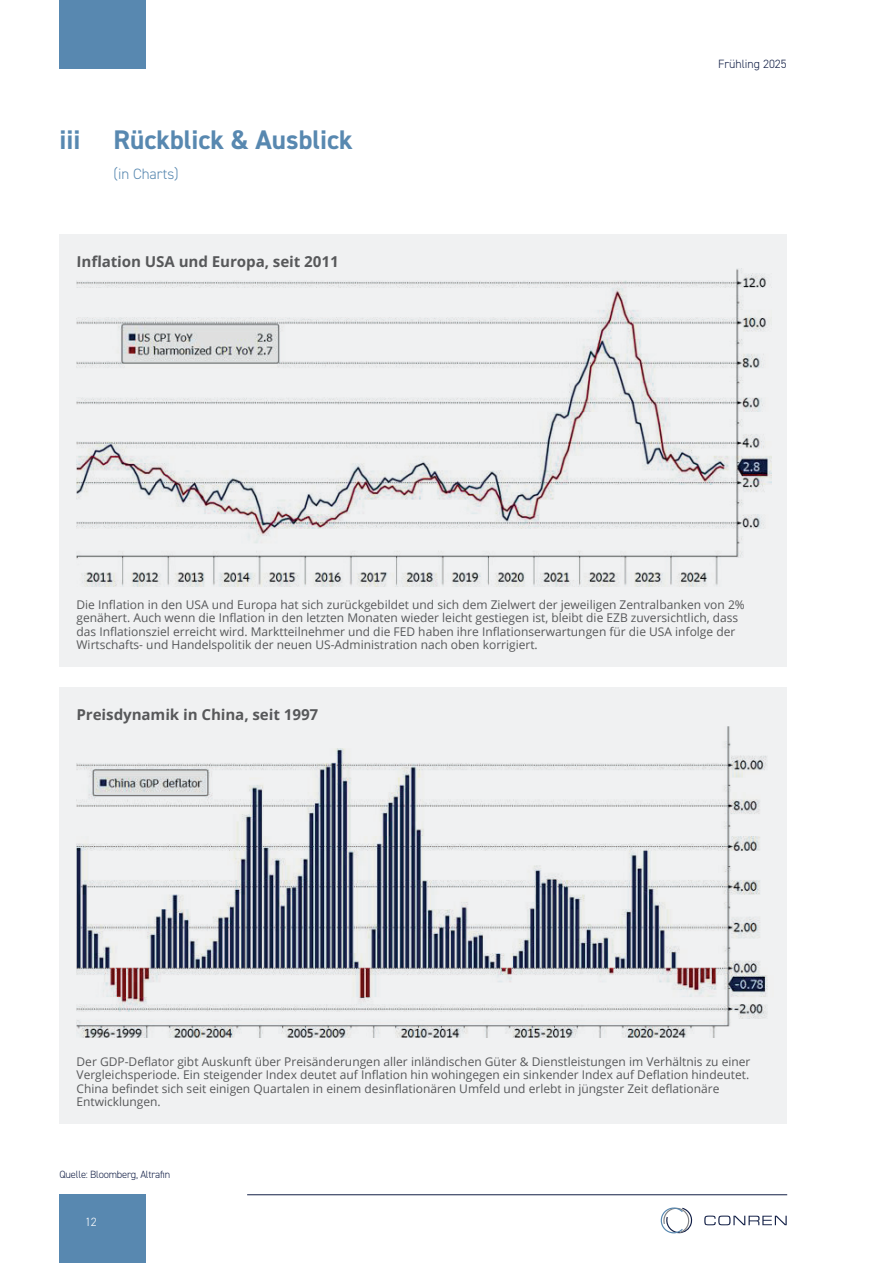
<style>
.page{position:relative;width:893px;height:1263px;background:#fff}
.page>*{position:absolute;margin:0;border:0;box-sizing:border-box;transform-origin:0 0}
.t1{font:700 27px "DIN2014";color:#5888b0}
.t2{font:700 15px "Open Sans";color:#57585a}
.t3{font:300 15px "DIN2014";color:#5888b0}
.t4{font:12px/13.5px "Open Sans";color:#57585a}
.t5{font:300 12px "DIN2014";color:#121f46}
.t6{font:300 12px "DIN2014";color:#fff}
.t7{font:300 10.5px "DIN2014";letter-spacing:-.02em;color:#121f46}
</style>
<div class="page">
<div style="left:60px;top:1195px;width:86px;height:68px;background:#5888b0"></div>
<div style="left:60px;top:0;width:86px;height:68px;background:#5888b0"></div>
<hr style="left:247px;top:1194px;width:540px;height:1px;background:#121f46">
<svg style="left:660px;top:1207px;width:33px;height:26px"></svg>
<svg style="left:704px;top:1215px;width:83px;height:10px"></svg>
<div style="left:60px;top:234px;width:727px;height:432px;background:#f0f1f2"></div>
<img style="left:77px;top:269px;width:695px;height:318px">
<div style="left:60px;top:687px;width:727px;height:436px;background:#f0f1f2"></div>
<img style="left:77px;top:726px;width:691px;height:312px">
<h1 class="t1" style="left:60px;top:125px;width:295px">iii Rückblick &amp; Ausblick</h1>
<p class="t3" style="left:114px;top:167px;width:67px">(in Charts)</p>
<p class="t2" style="left:77px;top:251px;width:264px">Inflation USA und Europa, seit 2011</p>
<p class="t5" style="left:718px;top:60px;width:70px">Frühling 2025</p>
<p class="t4" style="left:77px;top:597px;width:670px">Die Inflation in den USA und Europa hat sich zurückgebildet und sich dem Zielwert der jeweiligen Zentralbanken von 2% genähert. Auch wenn die Inflation in den letzten Monaten wieder leicht gestiegen ist, bleibt die EZB zuversichtlich, dass das Inflationsziel erreicht wird. Marktteilnehmer und die FED haben ihre Inflationserwartungen für die USA infolge der Wirtschafts- und Handelspolitik der neuen US-Administration nach oben korrigiert.</p>
<p class="t2" style="left:77px;top:708px;width:243px">Preisdynamik in China, seit 1997</p>
<p class="t4" style="left:77px;top:1054px;width:675px">Der GDP-Deflator gibt Auskunft über Preisänderungen aller inländischen Güter &amp; Dienstleistungen im Verhältnis zu einer Vergleichsperiode. Ein steigender Index deutet auf Inflation hin wohingegen ein sinkender Index auf Deflation hindeutet.<br>China befindet sich seit einigen Quartalen in einem desinflationären Umfeld und erlebt in jüngster Zeit deflationäre Entwicklungen.</p>
<p class="t7" style="left:60px;top:1169px;width:112px">Quelle: Bloomberg, Altrafin</p>
<p class="t6" style="left:85px;top:1216px;width:13px">12</p>
</div>
